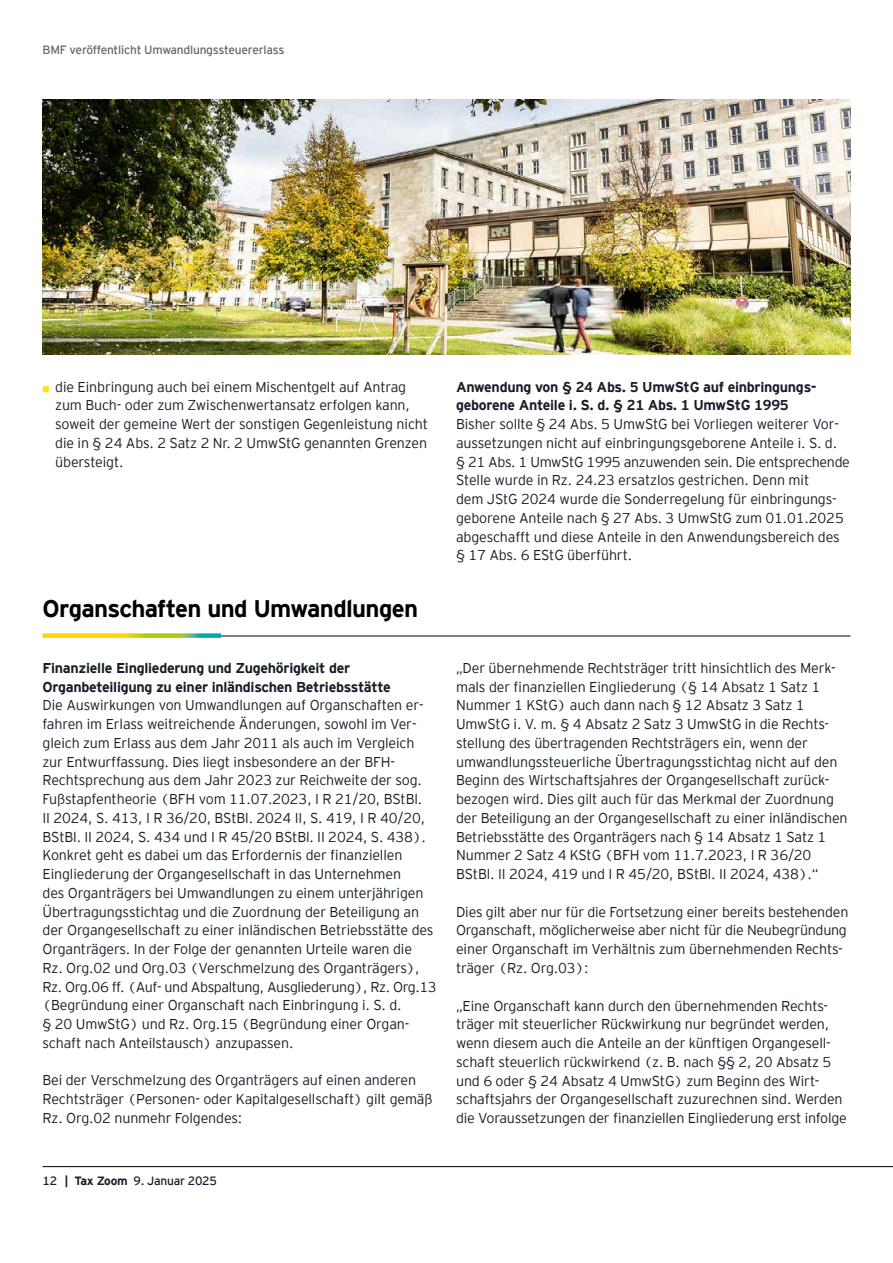
<style>
.page{position:relative;width:893px;height:1263px;background:#fff}
.page>*{position:absolute;margin:0;border:0;box-sizing:border-box;transform-origin:0 0}
.t1{font:700 24px "EY Interstate";letter-spacing:-.03em;color:#000}
.t2{font:300 14.25px/18.8px "EY Interstate";letter-spacing:-.01em;color:#181d29}
.t3{font:700 14.25px/18.8px "EY Interstate";letter-spacing:-.02em;color:#181d29}
.t4{font:12px "EY Interstate";letter-spacing:-.02em;color:#606973}
.t5{font:12px "EY Interstate";letter-spacing:-.02em;color:#181d29}
.s1{font-weight:700}
</style>
<div class="page">
<hr style="left:43px;top:1166px;width:850px;height:1px;background:#000">
<hr style="left:221px;top:636px;width:629px;height:1px;background:#000">
<svg style="left:43px;top:633px;width:178px;height:5px"></svg>
<img style="left:43px;top:100px;width:807px;height:254px">
<p class="t4" style="left:43px;top:41px;width:243px">BMF veröffentlicht Umwandlungssteuererlass</p>
<p class="t2" style="left:55px;top:376px;width:374px">die Einbringung auch bei einem Mischentgelt auf Antrag zum Buch- oder zum Zwischenwertansatz erfolgen kann, soweit der gemeine Wert der sonstigen Gegenleistung nicht die in § 24 Abs. 2 Satz 2 Nr. 2 UmwStG genannten Grenzen übersteigt.</p>
<p class="t3" style="left:456px;top:376px;width:362px">Anwendung von § 24 Abs. 5 UmwStG auf einbringungs&shy;geborene Anteile i. S. d. § 21 Abs. 1 UmwStG 1995</p>
<p class="t2" style="left:456px;top:414px;width:395px">Bisher sollte § 24 Abs. 5 UmwStG bei Vorliegen weiterer Vor&shy;aussetzungen nicht auf einbringungsgeborene Anteile i. S. d.<br>§ 21 Abs. 1 UmwStG 1995 anzuwenden sein. Die entsprechende Stelle wurde in Rz. 24.23 ersatzlos gestrichen. Denn mit<br>dem JStG 2024 wurde die Sonderregelung für einbringungs&shy;geborene Anteile nach § 27 Abs. 3 UmwStG zum 01.01.2025 abgeschafft und diese Anteile in den Anwendungsbereich des § 17 Abs. 6 EStG überführt.</p>
<h1 class="t1" style="left:43px;top:591px;width:377px">Organschaften und Umwandlungen</h1>
<p class="t3" style="left:43px;top:657px;width:350px">Finanzielle Eingliederung und Zugehörigkeit der<br>Organbeteiligung zu einer inländischen Betriebsstätte</p>
<p class="t2" style="left:43px;top:695px;width:396px">Die Auswirkungen von Umwandlungen auf Organschaften er&shy;fahren im Erlass weitreichende Änderungen, sowohl im Ver&shy;gleich zum Erlass aus dem Jahr 2011 als auch im Vergleich zur Entwurffassung. Dies liegt insbesondere an der BFH-Rechtsprechung aus dem Jahr 2023 zur Reichweite der sog.<br>Fußstapfentheorie (BFH vom 11.07.2023, I R 21/20, BStBl.<br>II 2024, S. 413, I R 36/20, BStBl. 2024 II, S. 419, I R 40/20, BStBl. II 2024, S. 434 und I R 45/20 BStBl. II 2024, S. 438).<br>Konkret geht es dabei um das Erfordernis der finanziellen Eingliederung der Organgesellschaft in das Unternehmen<br>des Organträgers bei Umwandlungen zu einem unterjährigen Übertragungsstichtag und die Zuordnung der Beteiligung an der Organgesellschaft zu einer inländischen Betriebsstätte des Organträgers. In der Folge der genannten Urteile waren die<br>Rz. Org.02 und Org.03 (Verschmelzung des Organträgers), Rz. Org.06 ff. (Auf- und Abspaltung, Ausgliederung), Rz. Org.13 (Begründung einer Organschaft nach Einbringung i. S. d.<br>§ 20 UmwStG) und Rz. Org.15 (Begründung einer Organ&shy;schaft nach Anteilstausch) anzupassen.</p>
<p class="t2" style="left:43px;top:1070px;width:392px">Bei der Verschmelzung des Organträgers auf einen anderen<br>Rechtsträger (Personen- oder Kapitalgesellschaft) gilt gemäß<br>Rz. Org.02 nunmehr Folgendes:</p>
<p class="t5" style="left:43px;top:1172px;width:176px">12 <span class="s1">| Tax Zoom</span> 9. Januar 2025</p>
<p class="t2" style="left:456px;top:658px;width:393px">„Der übernehmende Rechtsträger tritt hinsichtlich des Merk&shy;mals der finanziellen Eingliederung (§ 14 Absatz 1 Satz 1<br>Nummer 1 KStG) auch dann nach § 12 Absatz 3 Satz 1<br>UmwStG i. V. m. § 4 Absatz 2 Satz 3 UmwStG in die Rechts&shy;stellung des übertragenden Rechtsträgers ein, wenn der umwandlungssteuerliche Übertragungsstichtag nicht auf den Beginn des Wirtschaftsjahres der Organgesellschaft zurück&shy;bezogen wird. Dies gilt auch für das Merkmal der Zuordnung der Beteiligung an der Organgesellschaft zu einer inländischen Betriebsstätte des Organträgers nach § 14 Absatz 1 Satz 1<br>Nummer 2 Satz 4 KStG (BFH vom 11.7.2023, I R 36/20<br>BStBl. II 2024, 419 und I R 45/20, BStBl. II 2024, 438).“</p>
<p class="t2" style="left:456px;top:901px;width:394px">Dies gilt aber nur für die Fortsetzung einer bereits bestehenden Organschaft, möglicherweise aber nicht für die Neubegründung einer Organschaft im Verhältnis zum übernehmenden Rechts&shy;träger (Rz. Org.03):</p>
<p class="t2" style="left:456px;top:995px;width:392px">„Eine Organschaft kann durch den übernehmenden Rechts&shy;träger mit steuerlicher Rückwirkung nur begründet werden, wenn diesem auch die Anteile an der künftigen Organgesell&shy;schaft steuerlich rückwirkend (z. B. nach §§ 2, 20 Absatz 5 und 6 oder § 24 Absatz 4 UmwStG) zum Beginn des Wirt&shy;schaftsjahrs der Organgesellschaft zuzurechnen sind. Werden die Voraussetzungen der finanziellen Eingliederung erst infolge</p>
</div>
